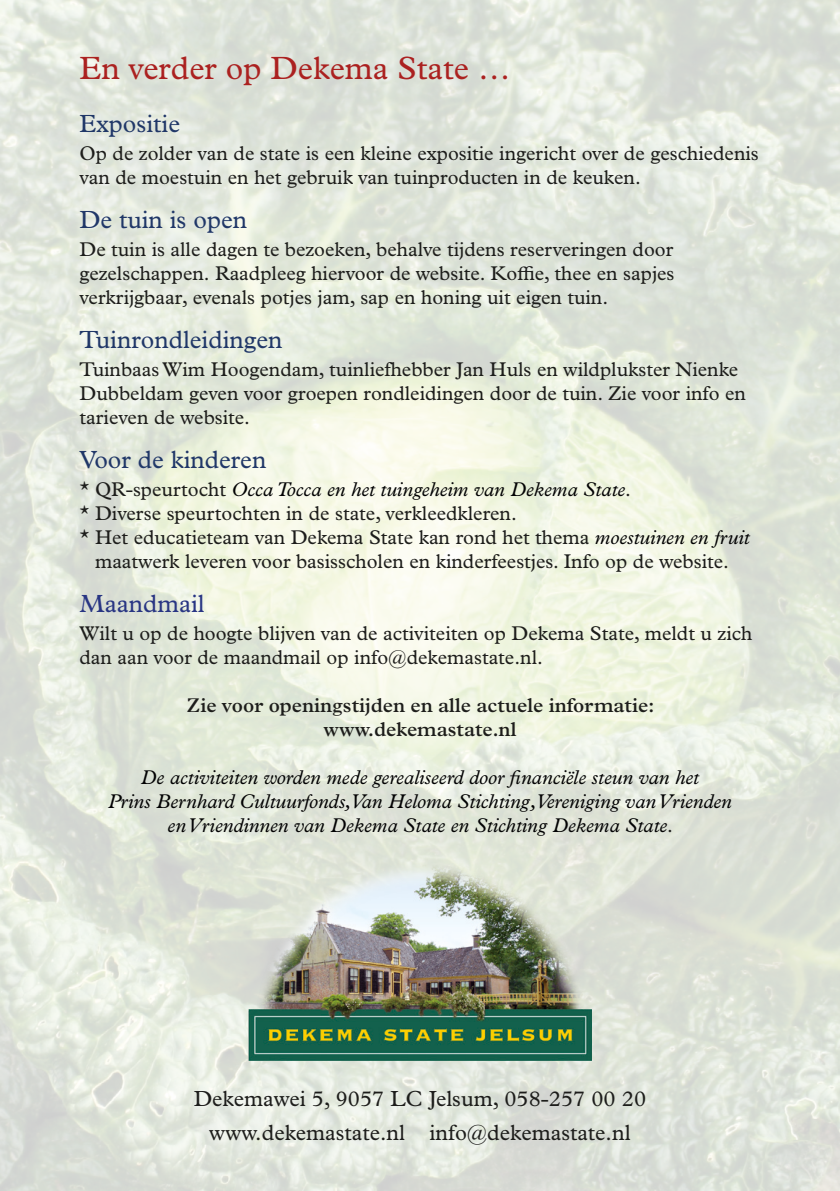
<style>
.page{position:relative;width:840px;height:1191px;background:#fff}
.page>*{position:absolute;margin:0;border:0;box-sizing:border-box;transform-origin:0 0}
._1_Kopjes_bold{font:32.4px "Plantin MT Pro";color:#ab2120}
._1a_Tussenkopjes{font:25px "Plantin MT Pro";color:#203768}
._1a_Tussenkopjes-2{font:25px "Plantin MT Pro";color:#283583}
._2_Platte_tekst{font:22px "Plantin MT Pro";color:#1d1d1b}
._2_Platte_tekst-2{font:20px/24px "Plantin MT Pro";color:#1d1d1b}
._2_Platte_tekst-3{font:italic 20px/24px "Plantin MT Pro";color:#020203;text-align:center}
._2_Platte_tekst-4{font:600 20px/24px "Plantin MT Pro";color:#1d1d1b;text-align:center}
.s1{font-style:normal;color:#1d1d1b}
.s2{font-style:italic;color:#020203}
</style>
<div class="page">
<img style="left:0;top:0;width:839px;height:1191px">
<img style="left:248px;top:857px;width:343px;height:203px">
<p class="_1_Kopjes_bold" style="left:79px;top:50px;width:432px">En verder op Dekema State …</p>
<p class="_1a_Tussenkopjes" style="left:79px;top:109px;width:102px">Expositie</p>
<p class="_2_Platte_tekst-2" style="left:79px;top:141px;width:680px">Op de zolder van de state is een kleine expositie ingericht over de geschiedenis van de moestuin en het gebruik van tuinproducten in de keuken.</p>
<p class="_1a_Tussenkopjes" style="left:79px;top:205px;width:169px">De tuin is open</p>
<p class="_2_Platte_tekst-2" style="left:79px;top:237px;width:596px;text-align:justify">De tuin is alle dagen te bezoeken, behalve tijdens reserveringen door gezelschappen. Raadpleeg hiervoor de website. Koffie, thee en sapjes verkrijgbaar, evenals potjes jam, sap en honing uit eigen tuin.</p>
<p class="_1a_Tussenkopjes" style="left:79px;top:325px;width:204px">Tuinrondleidingen</p>
<p class="_2_Platte_tekst-2" style="left:79px;top:357px;width:667px">Tuinbaas Wim Hoogendam, tuinliefhebber Jan Huls en wildplukster Nienke<br>Dubbeldam geven voor groepen rondleidingen door de tuin. Zie voor info en tarieven de website.</p>
<p class="_1a_Tussenkopjes" style="left:79px;top:445px;width:188px">Voor de kinderen</p>
<p class="_2_Platte_tekst-3" style="left:79px;top:477px;width:553px"><span class="s1">* QR-speurtocht</span> Occa Tocca en het tuingeheim van Dekema State<span class="s1">.</span></p>
<p class="_2_Platte_tekst-2" style="left:79px;top:501px;width:438px">* Diverse speurtochten in de state, verkleedkleren.</p>
<p class="_2_Platte_tekst-2" style="left:79px;top:525px;width:671px;text-align:center">* Het educatieteam van Dekema State kan rond het thema <span class="s2">moestuinen en fruit </span>maatwerk leveren voor basisscholen en kinderfeestjes. Info op de website.</p>
<p class="_1a_Tussenkopjes-2" style="left:79px;top:589px;width:126px">Maandmail</p>
<p class="_2_Platte_tekst-2" style="left:79px;top:621px;width:674px">Wilt u op de hoogte blijven van de activiteiten op Dekema State, meldt u zich dan aan voor de maandmail op info@dekemastate.nl.</p>
<p class="_2_Platte_tekst-4" style="left:186px;top:693px;width:469px">Zie voor openingstijden en alle actuele informatie: www.dekemastate.nl</p>
<p class="_2_Platte_tekst-3" style="left:108px;top:765px;width:625px">De activiteiten worden mede gerealiseerd door financiële steun van het<br>Prins Bernhard Cultuurfonds, Van Heloma Stichting, Vereniging van Vrienden en Vriendinnen van Dekema State en Stichting Dekema State<span class="s1">.</span></p>
<p class="_2_Platte_tekst" style="left:194px;top:1086px;width:454px">Dekemawei 5, 9057 LC Jelsum, 058-257 00 20</p>
<p class="_2_Platte_tekst" style="left:209px;top:1120px;width:422px">www.dekemastate.nl info@dekemastate.nl</p>
</div>
